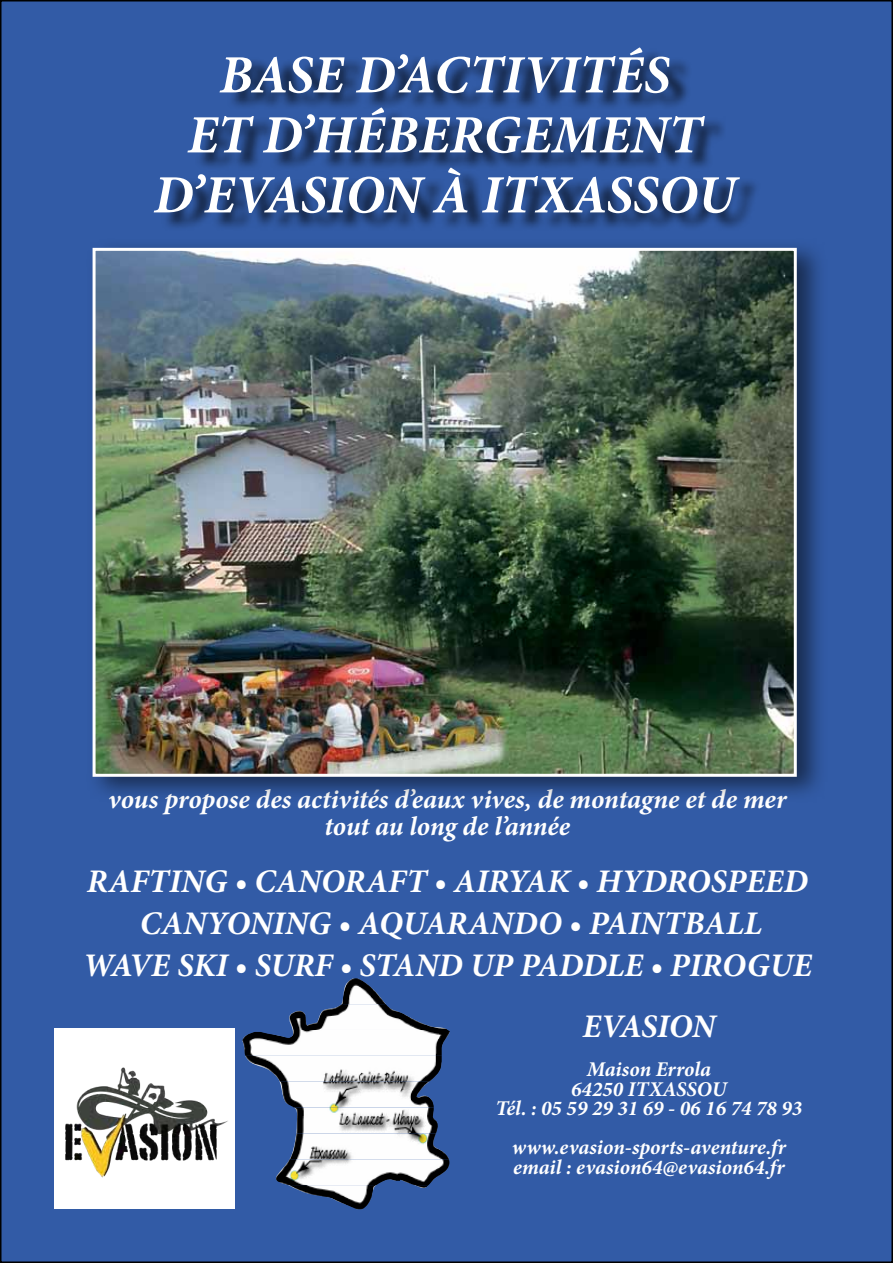
<style>
.page{position:relative;width:893px;height:1263px;background:#fff}
.page>*{position:absolute;margin:0;border:0;box-sizing:border-box;transform-origin:0 0}
.t1{font:italic 700 54px/60px "Minion Pro";color:#fff;text-align:center}
.t2{font:italic 700 33px/42px "Minion Pro";color:#fff;text-align:center}
.t3{font:italic 700 27px/27px "Minion Pro";letter-spacing:-.005em;color:#fff;text-align:center}
.t4{font:italic 700 21px/19.5px "Minion Pro";color:#fff;text-align:center}
</style>
<div class="page">
<div style="left:1px;top:1px;width:891px;height:1261px;background:#325ba6"></div>
<div style="left:160px;top:48px;width:602px;height:183px;background:#000;opacity:.75"></div>
<div style="left:54px;top:1029px;width:180px;height:180px;background:#fff"></div>
<img style="left:65px;top:1067px;width:163px;height:111px">
<div style="left:86px;top:238px;width:742px;height:565px;background:#000;opacity:.51"></div>
<img style="left:97px;top:252px;width:696px;height:521px">
<div style="left:93px;top:248px;width:704px;height:529px;border:3px solid #fff"></div>
<img style="left:341px;top:978px;width:45px;height:26px">
<img style="left:289px;top:1004px;width:159px;height:26px">
<img style="left:242px;top:1030px;width:208px;height:26px">
<img style="left:245px;top:1056px;width:197px;height:26px">
<img style="left:280px;top:1082px;width:154px;height:25px">
<img style="left:294px;top:1107px;width:144px;height:26px">
<img style="left:289px;top:1133px;width:160px;height:26px">
<img style="left:275px;top:1159px;width:175px;height:26px">
<img style="left:288px;top:1185px;width:141px;height:24px">
<h1 class="t1" style="left:154px;top:44px;width:584px">BASE D’ACTIVITÉS<br>ET D’HÉBERGEMENT<br>D’EVASION À ITXASSOU</h1>
<p class="t3" style="left:108px;top:785px;width:680px">vous propose des activités d’eaux vives, de montagne et de mer tout au long de l’année</p>
<h2 class="t2" style="left:83px;top:859px;width:731px">RAFTING • CANORAFT • AIRYAK • HYDROSPEED<br>CANYONING • AQUARANDO • PAINTBALL<br>WAVE SKI • SURF • STAND UP PADDLE • PIROGUE</h2>
<h2 class="t2" style="left:582px;top:1005px;width:135px">EVASION</h2>
<p class="t4" style="left:496px;top:1060px;width:308px">Maison Errola<br>64250 ITXASSOU<br>Tél. : 05 59 29 31 69 - 06 16 74 78 93</p>
<p class="t4" style="left:512px;top:1138px;width:276px;text-align:left">www.evasion-sports-aventure.fr email : evasion64@evasion64.fr</p>
</div>
